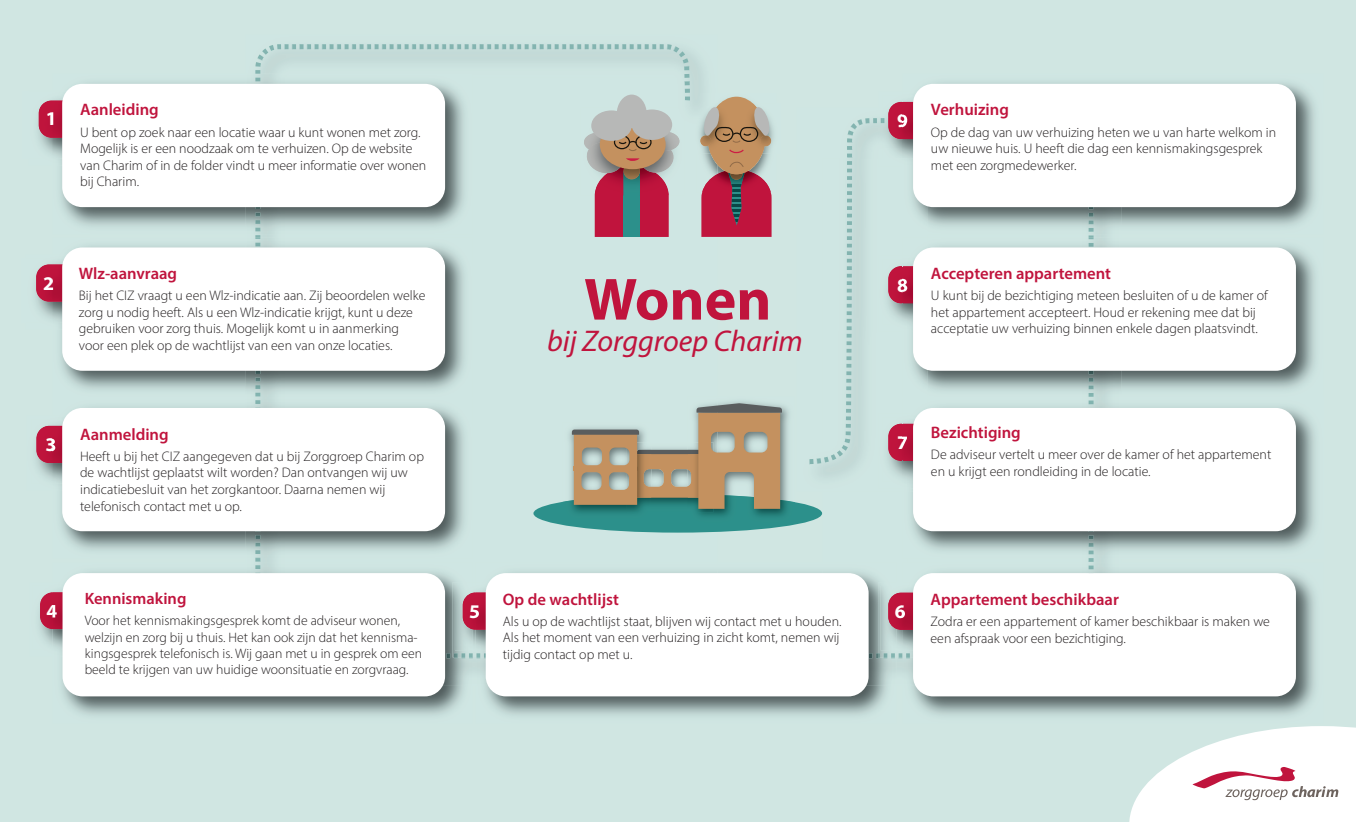
<style>
.page{position:relative;width:1356px;height:822px;background:#fff}
.page>*{position:absolute;margin:0;border:0;box-sizing:border-box;transform-origin:0 0}
.t1{font:700 60px "Myriad Pro";color:#c0143d}
.t2{font:italic 30px "Myriad Pro";color:#c0143d}
.t3{font:700 19.38px "Myriad Pro";color:#fff}
.t4{font:700 19.12px "Myriad Pro";color:#fff}
.t5{font:600 16.62px "Myriad Pro";color:#c0143d}
.t6{font:600 16.38px "Myriad Pro";color:#c0143d}
.t7{font:300 13.88px/16.6px "Myriad Pro";color:#231f20}
.t8{font:300 13.75px/16.4px "Myriad Pro";color:#231f20}
</style>
<div class="page">
<div style="left:0;top:0;width:1355px;height:822px;background:#d0e6e2"></div>
<svg style="left:1129px;top:726px;width:226px;height:96px"></svg>
<img style="left:690px;top:531px;width:27px;height:2px">
<img style="left:255px;top:561px;width:16px;height:2px">
<img style="left:473px;top:659px;width:2px;height:11px">
<svg style="left:255px;top:44px;width:435px;height:517px"></svg>
<img style="left:1093px;top:235px;width:12px;height:2px">
<svg style="left:1088px;top:559px;width:5px;height:3px"></svg>
<img style="left:822px;top:160px;width:42px;height:316px">
<svg style="left:809px;top:454px;width:27px;height:10px"></svg>
<img style="left:846px;top:161px;width:6px;height:237px">
<img style="left:581px;top:108px;width:103px;height:87px">
<img style="left:584px;top:132px;width:17px;height:17px">
<img style="left:664px;top:131px;width:15px;height:20px">
<svg style="left:600px;top:120px;width:65px;height:49px"></svg>
<div style="left:635px;top:135px;width:16px;height:14px;border:1px solid #17140d;border-radius:50%"></div>
<div style="left:614px;top:135px;width:16px;height:14px;border:1px solid #17140d;border-radius:50%"></div>
<div style="left:591px;top:110px;width:40px;height:31px;background:#b7b8b7;border-radius:50%"></div>
<div style="left:616px;top:95px;width:31px;height:33px;background:#b7b8b7;border-radius:14px"></div>
<div style="left:631px;top:109px;width:41px;height:31px;background:#b7b8b7;border-radius:50%"></div>
<img style="left:696px;top:93px;width:57px;height:10px">
<div style="left:707px;top:97px;width:58px;height:77px;background:#c4915f;border-radius:50%"></div>
<img style="left:693px;top:103px;width:7px;height:35px">
<img style="left:771px;top:123px;width:3px;height:22px">
<svg style="left:585px;top:140px;width:90px;height:97px"></svg>
<svg style="left:700px;top:103px;width:71px;height:134px"></svg>
<img style="left:38px;top:100px;width:14px;height:53px">
<img style="left:39px;top:101px;width:13px;height:37px">
<img style="left:52px;top:74px;width:421px;height:161px">
<img style="left:255px;top:74px;width:5px;height:157px">
<svg style="left:47px;top:112px;width:6px;height:13px"></svg>
<div style="left:62px;top:84px;width:383px;height:123px;background:#fff;border-radius:20px"></div>
<img style="left:36px;top:264px;width:16px;height:38px">
<img style="left:52px;top:237px;width:421px;height:322px">
<img style="left:255px;top:237px;width:5px;height:159px">
<svg style="left:44px;top:277px;width:9px;height:13px"></svg>
<div style="left:62px;top:247px;width:383px;height:124px;background:#fff;border-radius:20px"></div>
<img style="left:52px;top:416px;width:14px;height:75px">
<img style="left:35px;top:419px;width:29px;height:65px">
<img style="left:36px;top:426px;width:26px;height:37px">
<img style="left:255px;top:400px;width:5px;height:159px">
<img style="left:52px;top:398px;width:421px;height:1px">
<svg style="left:46px;top:438px;width:9px;height:13px"></svg>
<div style="left:62px;top:408px;width:383px;height:123px;background:#fff;border-radius:20px"></div>
<img style="left:40px;top:592px;width:12px;height:37px">
<img style="left:52px;top:572px;width:412px;height:144px">
<img style="left:245px;top:563px;width:228px;height:123px">
<img style="left:255px;top:565px;width:218px;height:93px">
<svg style="left:47px;top:605px;width:10px;height:12px"></svg>
<div style="left:63px;top:573px;width:382px;height:123px;background:#fff;border-radius:20px"></div>
<img style="left:452px;top:582px;width:21px;height:75px">
<img style="left:454px;top:653px;width:19px;height:4px">
<img style="left:455px;top:586px;width:20px;height:64px">
<img style="left:462px;top:592px;width:13px;height:38px">
<img style="left:485px;top:572px;width:402px;height:144px">
<img style="left:475px;top:572px;width:242px;height:114px">
<img style="left:822px;top:572px;width:74px;height:114px">
<img style="left:868px;top:653px;width:10px;height:5px">
<img style="left:476px;top:653px;width:10px;height:4px">
<svg style="left:470px;top:605px;width:9px;height:13px"></svg>
<div style="left:486px;top:573px;width:382px;height:123px;background:#fff;border-radius:20px"></div>
<svg style="left:896px;top:653px;width:7px;height:6px"></svg>
<img style="left:878px;top:582px;width:18px;height:76px">
<img style="left:878px;top:653px;width:16px;height:5px">
<img style="left:880px;top:586px;width:23px;height:64px">
<img style="left:888px;top:592px;width:15px;height:38px">
<img style="left:912px;top:572px;width:403px;height:144px">
<img style="left:903px;top:563px;width:218px;height:123px">
<img style="left:906px;top:565px;width:187px;height:17px">
<img style="left:903px;top:582px;width:13px;height:76px">
<img style="left:906px;top:653px;width:7px;height:5px">
<svg style="left:895px;top:605px;width:10px;height:13px"></svg>
<div style="left:913px;top:573px;width:382px;height:123px;background:#fff;border-radius:20px"></div>
<img style="left:887px;top:423px;width:16px;height:54px">
<img style="left:888px;top:424px;width:15px;height:37px">
<img style="left:911px;top:237px;width:404px;height:322px">
<img style="left:1088px;top:400px;width:5px;height:159px">
<img style="left:910px;top:399px;width:17px;height:93px">
<img style="left:903px;top:424px;width:10px;height:57px">
<img style="left:903px;top:417px;width:13px;height:7px">
<svg style="left:898px;top:437px;width:9px;height:12px"></svg>
<div style="left:913px;top:408px;width:382px;height:123px;background:#fff;border-radius:20px"></div>
<img style="left:887px;top:289px;width:16px;height:31px">
<img style="left:888px;top:266px;width:15px;height:37px">
<img style="left:1088px;top:237px;width:5px;height:160px">
<img style="left:927px;top:398px;width:388px;height:1px">
<svg style="left:911px;top:398px;width:16px;height:1px"></svg>
<img style="left:903px;top:266px;width:10px;height:58px">
<img style="left:910px;top:259px;width:4px;height:7px">
<svg style="left:897px;top:279px;width:10px;height:13px"></svg>
<div style="left:913px;top:247px;width:382px;height:124px;background:#fff;border-radius:20px"></div>
<img style="left:888px;top:102px;width:15px;height:13px">
<img style="left:921px;top:82px;width:394px;height:144px">
<img style="left:927px;top:206px;width:194px;height:29px">
<img style="left:1071px;top:207px;width:22px;height:25px">
<img style="left:912px;top:167px;width:15px;height:59px">
<img style="left:903px;top:99px;width:11px;height:68px">
<svg style="left:847px;top:115px;width:66px;height:45px"></svg>
<div style="left:913px;top:84px;width:382px;height:123px;background:#fff;border-radius:20px"></div>
<div style="left:533px;top:494px;width:289px;height:38px;background:#2c908b;border-radius:50%"></div>
<img style="left:563px;top:422px;width:9px;height:73px">
<img style="left:563px;top:495px;width:70px;height:18px">
<img style="left:627px;top:509px;width:14px;height:3px">
<img style="left:724px;top:401px;width:65px;height:94px">
<img style="left:687px;top:396px;width:3px;height:7px">
<img style="left:698px;top:495px;width:96px;height:21px">
<img style="left:696px;top:509px;width:17px;height:3px">
<svg style="left:572px;top:403px;width:210px;height:106px"></svg>
<h3 class="t3" style="left:46px;top:106px;width:12px">1</h3>
<p class="t5" style="left:80px;top:99px;width:80px">Aanleiding</p>
<p class="t7" style="left:80px;top:123px;width:348px">U bent op zoek naar een locatie waar u kunt wonen met zorg.<br>Mogelijk is er een noodzaak om te verhuizen. Op de website van Charim of in de folder vindt u meer informatie over wonen bij Charim.</p>
<h3 class="t3" style="left:897px;top:108px;width:12px">9</h3>
<p class="t5" style="left:931px;top:99px;width:79px">Verhuizing</p>
<p class="t7" style="left:931px;top:123px;width:347px">Op de dag van uw verhuizing heten we u van harte welkom in uw nieuwe huis. U heeft die dag een kennismakingsgesprek met een zorgmedewerker.</p>
<h3 class="t3" style="left:43px;top:271px;width:12px">2</h3>
<p class="t5" style="left:79px;top:263px;width:100px">Wlz-aanvraag</p>
<p class="t7" style="left:79px;top:287px;width:348px">Bij het CIZ vraagt u een Wlz-indicatie aan. Zij beoordelen welke zorg u nodig heeft. Als u een Wlz-indicatie krijgt, kunt u deze gebruiken voor zorg thuis. Mogelijk komt u in aanmerking voor een plek op de wachtlijst van een van onze locaties.</p>
<h1 class="t1" style="left:584px;top:260px;width:189px">Wonen</h1>
<h2 class="t2" style="left:547px;top:322px;width:257px">bij Zorggroep Charim</h2>
<p class="t5" style="left:931px;top:263px;width:182px">Accepteren appartement</p>
<p class="t7" style="left:931px;top:287px;width:338px;text-indent:-34px"><sup>8</sup> U kunt bij de bezichtiging meteen besluiten of u de kamer of het appartement accepteert. Houd er rekening mee dat bij acceptatie uw verhuizing binnen enkele dagen plaatsvindt.</p>
<h3 class="t3" style="left:46px;top:432px;width:12px">3</h3>
<p class="t5" style="left:80px;top:423px;width:90px">Aanmelding</p>
<p class="t7" style="left:80px;top:447px;width:345px">Heeft u bij het CIZ aangegeven dat u bij Zorggroep Charim op de wachtlijst geplaatst wilt worden? Dan ontvangen wij uw indicatiebesluit van het zorgkantoor. Daarna nemen wij telefonisch contact met u op.</p>
<h3 class="t3" style="left:897px;top:430px;width:12px">7</h3>
<p class="t5" style="left:931px;top:422px;width:91px">Bezichtiging</p>
<p class="t7" style="left:931px;top:446px;width:342px">De adviseur vertelt u meer over de kamer of het appartement en u krijgt een rondleiding in de locatie.</p>
<h3 class="t4" style="left:46px;top:598px;width:12px">4</h3>
<p class="t6" style="left:85px;top:588px;width:103px">Kennismaking</p>
<p class="t8" style="left:85px;top:612px;width:339px">Voor het kennismakingsgesprek komt de adviseur wonen, welzijn en zorg bij u thuis. Het kan ook zijn dat het kennisma&shy;kingsgesprek telefonisch is. Wij gaan met u in gesprek om een beeld te krijgen van uw huidige woonsituatie en zorgvraag.</p>
<p class="t5" style="left:503px;top:588px;width:118px">Op de wachtlijst</p>
<p class="t7" style="left:503px;top:613px;width:340px;text-indent:-34px"><sup>5</sup> Als u op de wachtlijst staat, blijven wij contact met u houden.<br>Als het moment van een verhuizing in zicht komt, nemen wij tijdig contact op met u.</p>
<h3 class="t3" style="left:894px;top:599px;width:12px">6</h3>
<p class="t5" style="left:930px;top:589px;width:190px">Appartement beschikbaar</p>
<p class="t7" style="left:930px;top:613px;width:341px">Zodra er een appartement of kamer beschikbaar is maken we een afspraak voor een bezichtiging.</p>
</div>
